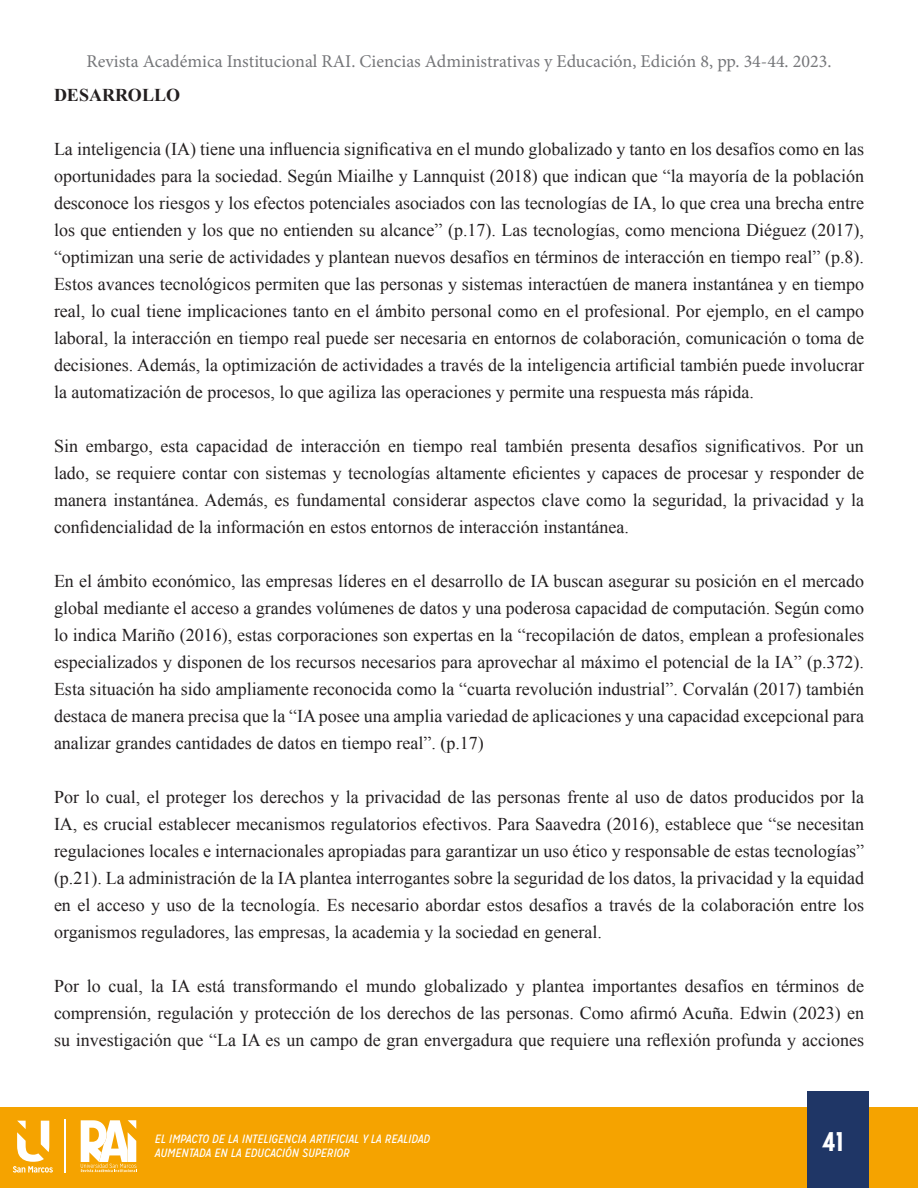
<style>
.page{position:relative;width:918px;height:1188px;background:#fff}
.page>*{position:absolute;margin:0;border:0;box-sizing:border-box;transform-origin:0 0}
.t1{font:700 27px "Mission Gothic";color:#fff}
.Normal__Web{font:18px/27px "Times New Roman";color:#231f20;text-align:justify}
.t2{font:18px "Minion Pro";color:#757679}
.t3{font:700 18px "Times New Roman";color:#231f20}
.t4{font:italic 12px/14.4px "Mission Gothic";color:#fff}
</style>
<div class="page">
<div style="left:0;top:1108px;width:918px;height:80px;background:#f5a300"></div>
<svg style="left:81px;top:1120px;width:56px;height:52px"></svg>
<svg style="left:13px;top:1121px;width:40px;height:52px"></svg>
<hr style="left:65px;top:1120px;width:1px;height:53px;background:#fff">
<div style="left:807px;top:1092px;width:61px;height:96px;background:#1f3666"></div>
<p class="t2" style="left:86px;top:49px;width:747px">Revista Académica Institucional RAI. Ciencias Administrativas y Educación, Edición 8, pp. 34-44. 2023.</p>
<p class="t3" style="left:54px;top:83px;width:128px">DESARROLLO</p>
<p class="Normal__Web" style="left:54px;top:136px;width:812px">La inteligencia (IA) tiene una influencia significativa en el mundo globalizado y tanto en los desafíos como en las oportunidades para la sociedad. Según Miailhe y Lannquist (2018) que indican que “la mayoría de la población desconoce los riesgos y los efectos potenciales asociados con las tecnologías de IA, lo que crea una brecha entre los que entienden y los que no entienden su alcance” (p.17). Las tecnologías, como menciona Diéguez (2017), “optimizan una serie de actividades y plantean nuevos desafíos en términos de interacción en tiempo real” (p.8).<br>Estos avances tecnológicos permiten que las personas y sistemas interactúen de manera instantánea y en tiempo real, lo cual tiene implicaciones tanto en el ámbito personal como en el profesional. Por ejemplo, en el campo laboral, la interacción en tiempo real puede ser necesaria en entornos de colaboración, comunicación o toma de decisiones. Además, la optimización de actividades a través de la inteligencia artificial también puede involucrar la automatización de procesos, lo que agiliza las operaciones y permite una respuesta más rápida.</p>
<p class="Normal__Web" style="left:54px;top:433px;width:812px">Sin embargo, esta capacidad de interacción en tiempo real también presenta desafíos significativos. Por un lado, se requiere contar con sistemas y tecnologías altamente eficientes y capaces de procesar y responder de manera instantánea. Además, es fundamental considerar aspectos clave como la seguridad, la privacidad y la confidencialidad de la información en estos entornos de interacción instantánea.</p>
<p class="Normal__Web" style="left:54px;top:568px;width:812px">En el ámbito económico, las empresas líderes en el desarrollo de IA buscan asegurar su posición en el mercado global mediante el acceso a grandes volúmenes de datos y una poderosa capacidad de computación. Según como lo indica Mariño (2016), estas corporaciones son expertas en la “recopilación de datos, emplean a profesionales especializados y disponen de los recursos necesarios para aprovechar al máximo el potencial de la IA” (p.372).<br>Esta situación ha sido ampliamente reconocida como la “cuarta revolución industrial”. Corvalán (2017) también destaca de manera precisa que la “IA posee una amplia variedad de aplicaciones y una capacidad excepcional para analizar grandes cantidades de datos en tiempo real”. (p.17)</p>
<p class="Normal__Web" style="left:54px;top:784px;width:812px">Por lo cual, el proteger los derechos y la privacidad de las personas frente al uso de datos producidos por la IA, es crucial establecer mecanismos regulatorios efectivos. Para Saavedra (2016), establece que “se necesitan regulaciones locales e internacionales apropiadas para garantizar un uso ético y responsable de estas tecnologías” (p.21). La administración de la IA plantea interrogantes sobre la seguridad de los datos, la privacidad y la equidad en el acceso y uso de la tecnología. Es necesario abordar estos desafíos a través de la colaboración entre los organismos reguladores, las empresas, la academia y la sociedad en general.</p>
<p class="Normal__Web" style="left:54px;top:973px;width:812px">Por lo cual, la IA está transformando el mundo globalizado y plantea importantes desafíos en términos de comprensión, regulación y protección de los derechos de las personas. Como afirmó Acuña. Edwin (2023) en su investigación que “La IA es un campo de gran envergadura que requiere una reflexión profunda y acciones</p>
<p class="t4" style="left:155px;top:1132px;width:277px">EL IMPACTO DE LA INTELIGENCIA ARTIFICIAL Y LA REALIDAD<br>AUMENTADA EN LA EDUCACIÓN SUPERIOR</p>
<h1 class="t1" style="left:822px;top:1125px;width:23px">41</h1>
</div>
